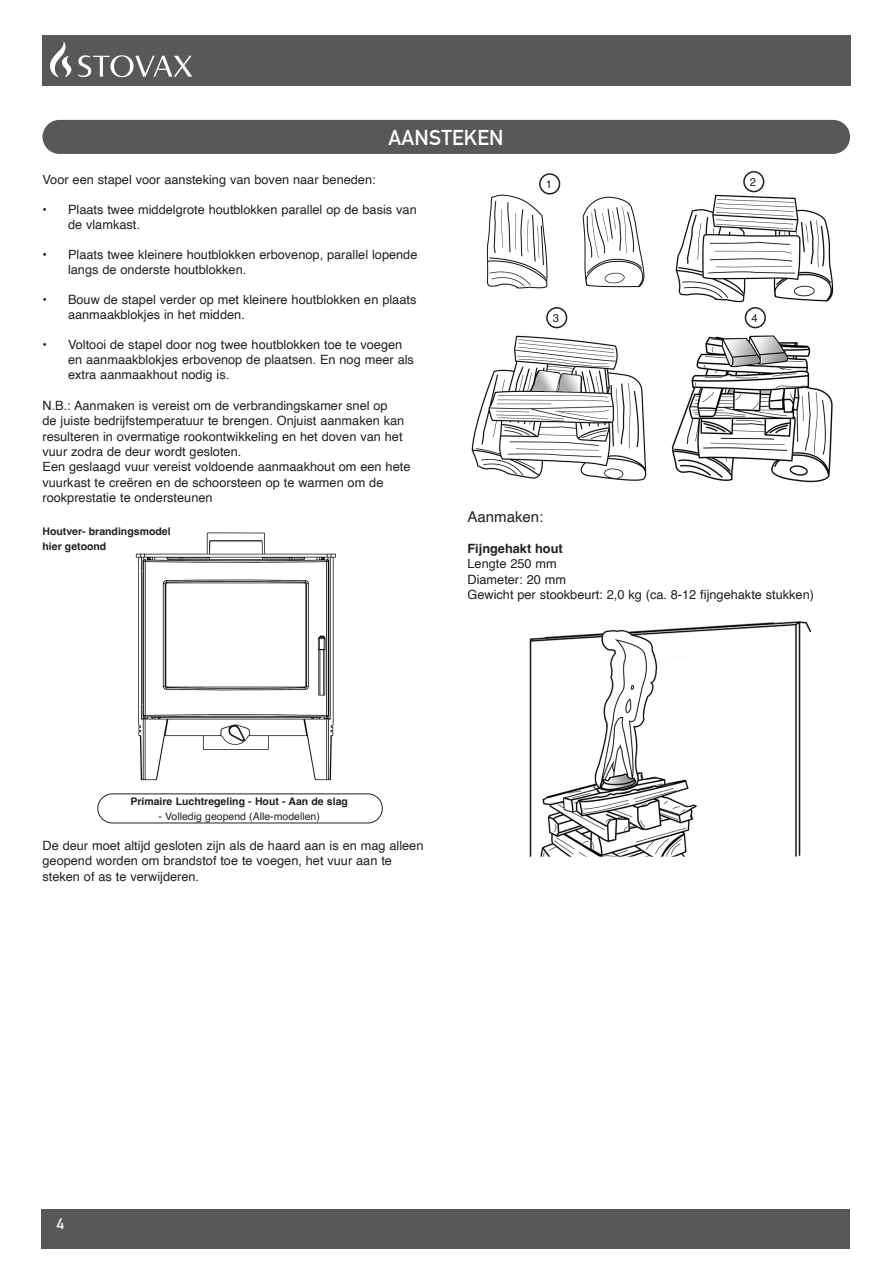
<style>
.page{position:relative;width:893px;height:1263px;background:#fff}
.page>*{position:absolute;margin:0;border:0;box-sizing:border-box;transform-origin:0 0}
.Sub_heading{font:700 21px "DIN Alternate";letter-spacing:.01em;color:#fff}
.t1{font:15px "Helvetica";color:#231f20}
.t2{font:700 15px "DIN Alternate";color:#fff}
.Body_copy{font:12.75px/15px "Helvetica";color:#231f20}
.t3{font:700 12.75px "Helvetica";color:#231f20}
.t4{font:11.25px "Helvetica";color:#231f20}
.Body_copy-2{font:700 10.5px/15px "Helvetica";color:#231f20}
.t5{font:10.5px "Helvetica";color:#231f20}
</style>
<div class="page">
<div style="left:41px;top:1209px;width:809px;height:39px;background:#57585a"></div>
<div style="left:42px;top:35px;width:808px;height:50px;background:#57585a"></div>
<img style="left:50px;top:42px;width:14px;height:34px">
<div style="left:43px;top:120px;width:807px;height:34px;background:#57585a;border-radius:17px"></div>
<img style="left:135px;top:532px;width:201px;height:249px">
<div style="left:97px;top:793px;width:286px;height:30px;border:1px solid #231f20;border-radius:15px"></div>
<img style="left:486px;top:194px;width:159px;height:95px">
<img style="left:471px;top:336px;width:176px;height:145px">
<img style="left:676px;top:194px;width:158px;height:109px">
<img style="left:671px;top:335px;width:162px;height:148px">
<div style="left:539px;top:173px;width:21px;height:22px;border:2px solid #231f20;border-radius:50%"></div>
<div style="left:743px;top:171px;width:21px;height:21px;border:2px solid #231f20;border-radius:50%"></div>
<div style="left:546px;top:307px;width:21px;height:21px;border:2px solid #231f20;border-radius:50%"></div>
<div style="left:745px;top:307px;width:21px;height:21px;border:2px solid #231f20;border-radius:50%"></div>
<img style="left:529px;top:621px;width:282px;height:236px">
<p class="Sub_heading" style="left:388px;top:122px;width:117px">AANSTEKEN</p>
<p class="Body_copy" style="left:43px;top:173px;width:335px">Voor een stapel voor aansteking van boven naar beneden:</p>
<p class="Body_copy" style="left:68px;top:203px;width:350px;text-indent:-26px">• Plaats twee middelgrote houtblokken parallel op de basis van de vlamkast.</p>
<p class="Body_copy" style="left:68px;top:248px;width:351px;text-indent:-26px">• Plaats twee kleinere houtblokken erbovenop, parallel lopende langs de onderste houtblokken.</p>
<p class="Body_copy" style="left:68px;top:293px;width:350px;text-indent:-26px">• Bouw de stapel verder op met kleinere houtblokken en plaats aanmaakblokjes in het midden.</p>
<p class="Body_copy" style="left:68px;top:338px;width:347px;text-indent:-26px">• Voltooi de stapel door nog twee houtblokken toe te voegen en aanmaakblokjes erbovenop de plaatsen. En nog meer als extra aanmaakhout nodig is.</p>
<p class="Body_copy" style="left:43px;top:398px;width:363px">N.B.: Aanmaken is vereist om de verbrandingskamer snel op de juiste bedrijfstemperatuur te brengen. Onjuist aanmaken kan resulteren in overmatige rookontwikkeling en het doven van het vuur zodra de deur wordt gesloten.</p>
<p class="Body_copy" style="left:43px;top:459px;width:369px">Een geslaagd vuur vereist voldoende aanmaakhout om een hete vuurkast te creëren en de schoorsteen op te warmen om de rookprestatie te ondersteunen</p>
<p class="t4" style="left:546px;top:175px;width:8px">1</p>
<p class="t4" style="left:750px;top:173px;width:8px">2</p>
<p class="t4" style="left:553px;top:309px;width:8px">3</p>
<p class="t4" style="left:751px;top:309px;width:8px">4</p>
<p class="Body_copy-2" style="left:43px;top:525px;width:130px">Houtver- brandingsmodel hier getoond</p>
<p class="t1" style="left:467px;top:505px;width:77px">Aanmaken:</p>
<p class="t3" style="left:467px;top:541px;width:97px">Fijngehakt hout</p>
<p class="Body_copy" style="left:467px;top:557px;width:91px">Lengte 250 mm</p>
<p class="Body_copy" style="left:467px;top:572px;width:100px">Diameter: 20 mm</p>
<p class="Body_copy" style="left:467px;top:587px;width:348px">Gewicht per stookbeurt: 2,0 kg (ca. 8-12 fijngehakte stukken)</p>
<p class="Body_copy-2" style="left:130px;top:795px;width:219px">Primaire Luchtregeling - Hout - Aan de slag</p>
<p class="t5" style="left:158px;top:808px;width:163px">- Volledig geopend (Alle-modellen)</p>
<p class="Body_copy" style="left:43px;top:838px;width:382px;line-height:15.8px">De deur moet altijd gesloten zijn als de haard aan is en mag alleen geopend worden om brandstof toe te voegen, het vuur aan te steken of as te verwijderen.</p>
<p class="t2" style="left:57px;top:1213px;width:9px">4</p>
</div>
